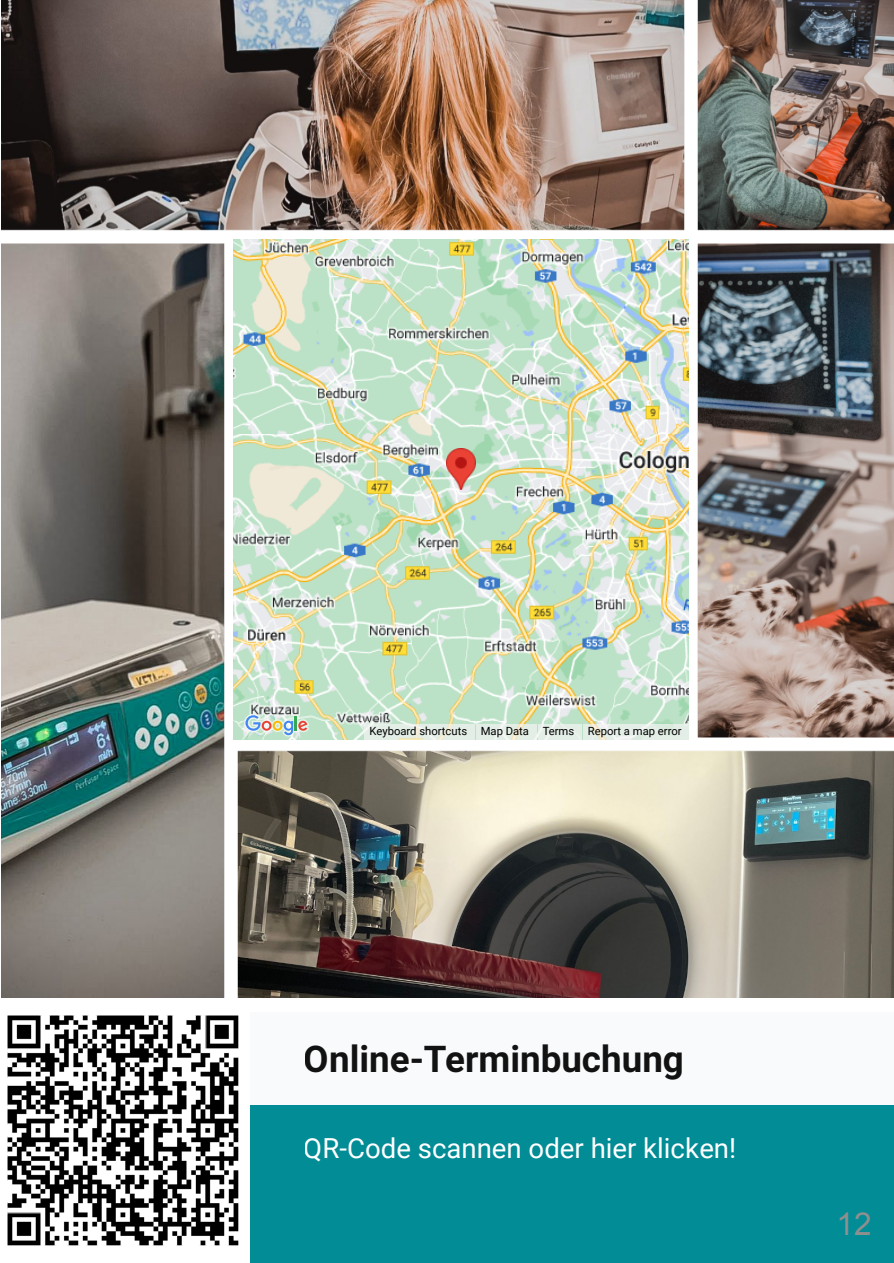
<style>
.page{position:relative;width:894px;height:1263px;background:#fff}
.page>*{position:absolute;margin:0;border:0;box-sizing:border-box;transform-origin:0 0}
.t1{font:700 36.75px "Roboto";color:#121212}
.t2{font:31.5px "Arial";color:#8f8f8f}
.t3{font:27.6px "Roboto";color:#fff}
.t4{font:11.25px "Roboto";color:#000}
</style>
<div class="page">
<img style="left:2px;top:0;width:892px;height:998px">
<img style="left:234px;top:240px;width:454px;height:500px">
<img style="left:446px;top:448px;width:30px;height:42px">
<svg style="left:583px;top:724px;width:105px;height:16px;background:#e5eee5"></svg>
<svg style="left:243px;top:713px;width:67px;height:24px;background:#c2cfc7"></svg>
<svg style="left:364px;top:724px;width:110px;height:16px;background:#e5eee4"></svg>
<svg style="left:476px;top:724px;width:60px;height:16px"></svg>
<svg style="left:538px;top:724px;width:43px;height:16px"></svg>
<img style="left:7px;top:1015px;width:232px;height:231px">
<div style="left:250px;top:1012px;width:644px;height:251px;background:#018c96"></div>
<div style="left:250px;top:1012px;width:644px;height:93px;background:#f8fafb"></div>
<p class="t4" style="left:370px;top:725px;width:314px">Keyboard shortcuts Map Data Terms Report a map error</p>
<h1 class="t1" style="left:304px;top:1038px;width:382px">Online-Terminbuchung</h1>
<h3 class="t3" style="left:304px;top:1132px;width:434px">QR-Code scannen oder hier klicken!</h3>
<h2 class="t2" style="left:836px;top:1207px;width:37px">12</h2>
</div>
